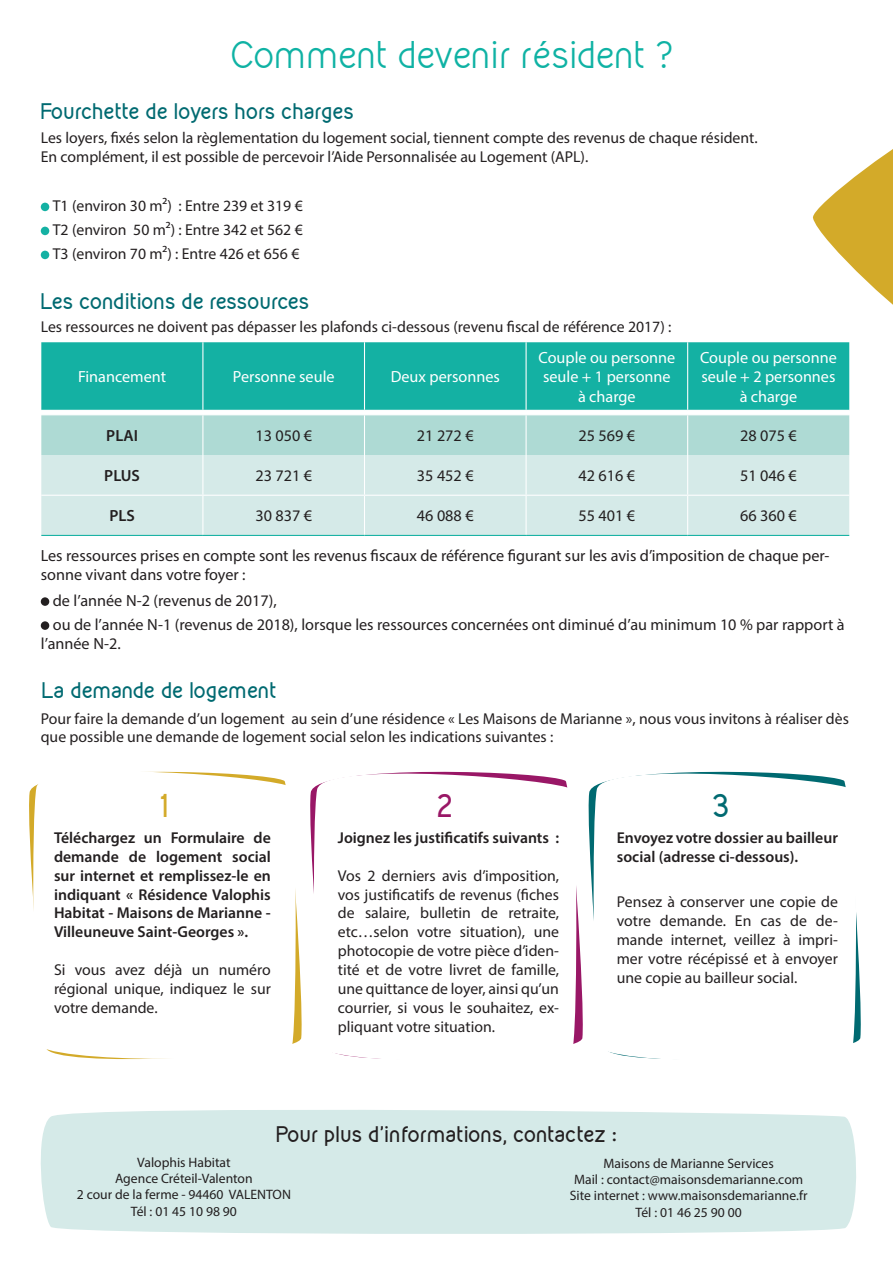
<style>
.page{position:relative;width:893px;height:1263px;background:#fff}
.page>*{position:absolute;margin:0;border:0;box-sizing:border-box;transform-origin:0 0}
.TITRE_PRINCIPAL{font:33.6px "Kirvy";letter-spacing:-.01em;color:#0fb2a4}
.t1{font:700 28.5px "Kirvy";color:#d3aa29}
.t2{font:700 28.5px "Kirvy";color:#991766}
.t3{font:700 28.5px "Kirvy";color:#006a71}
.t4{font:700 19.5px "Kirvy";letter-spacing:-.015em;color:#006a71}
.SOUS-TITRE_2{font:700 19.5px "Kirvy";color:#231f20}
.TEXTE_COURANT{font:16.2px/19.4px "Myriad Pro";color:#231f20}
.TEXTE_COURANT-2{font:16.2px/19.4px "Myriad Pro";color:#fff}
.TEXTE_COURANT-3{font:600 16.2px "Myriad Pro";color:#231f20}
.TEXTE_COURANT-4{font:15.75px/18.9px "Myriad Pro";color:#231f20;text-align:justify}
.TEXTE_COURANT-5{font:600 15.75px/18.9px "Myriad Pro";color:#231f20;text-align:justify}
.TEXTE_COURANT-6{font:13.65px "Myriad Pro";color:#231f20}
</style>
<div class="page">
<div style="left:40px;top:1110px;width:816px;height:124px;background:#d5eae8"></div>
<svg style="left:29px;top:789px;width:273px;height:253px"></svg>
<svg style="left:310px;top:790px;width:273px;height:252px"></svg>
<svg style="left:588px;top:789px;width:273px;height:252px"></svg>
<svg style="left:31px;top:771px;width:266px;height:289px"></svg>
<svg style="left:312px;top:771px;width:266px;height:288px"></svg>
<svg style="left:591px;top:771px;width:267px;height:288px"></svg>
<div style="left:41px;top:597px;width:8px;height:9px;background:#231f20;border-radius:50%"></div>
<div style="left:41px;top:621px;width:8px;height:9px;background:#231f20;border-radius:50%"></div>
<div style="left:41px;top:342px;width:808px;height:68px;background:#14b1a3"></div>
<div style="left:41px;top:455px;width:808px;height:80px;background:#d5eae8"></div>
<hr style="left:202px;top:342px;width:1px;height:68px;background:#fff">
<hr style="left:364px;top:342px;width:1px;height:68px;background:#fff">
<hr style="left:526px;top:342px;width:1px;height:68px;background:#fff">
<hr style="left:687px;top:342px;width:1px;height:68px;background:#fff">
<hr style="left:202px;top:455px;width:1px;height:40px;background:#fff">
<hr style="left:364px;top:455px;width:1px;height:40px;background:#fff">
<hr style="left:526px;top:455px;width:1px;height:40px;background:#fff">
<hr style="left:687px;top:455px;width:1px;height:40px;background:#fff">
<hr style="left:202px;top:496px;width:1px;height:39px;background:#fff">
<hr style="left:364px;top:496px;width:1px;height:39px;background:#fff">
<hr style="left:526px;top:496px;width:1px;height:39px;background:#fff">
<hr style="left:687px;top:496px;width:1px;height:39px;background:#fff">
<hr style="left:41px;top:495px;width:162px;height:1px;background:#fff">
<hr style="left:203px;top:495px;width:161px;height:1px;background:#fff">
<hr style="left:364px;top:495px;width:162px;height:1px;background:#fff">
<hr style="left:526px;top:495px;width:162px;height:1px;background:#fff">
<hr style="left:688px;top:495px;width:161px;height:1px;background:#fff">
<div style="left:41px;top:415px;width:809px;height:40px;background:#aedad4"></div>
<hr style="left:41px;top:535px;width:162px;height:1px;background:#14b1a3">
<hr style="left:203px;top:535px;width:161px;height:1px;background:#14b1a3">
<hr style="left:364px;top:535px;width:162px;height:1px;background:#14b1a3">
<hr style="left:526px;top:535px;width:162px;height:1px;background:#14b1a3">
<hr style="left:688px;top:535px;width:161px;height:1px;background:#14b1a3">
<svg style="left:813px;top:149px;width:80px;height:156px"></svg>
<div style="left:41px;top:203px;width:8px;height:8px;background:#14b1a3;border-radius:50%"></div>
<div style="left:41px;top:227px;width:8px;height:8px;background:#14b1a3;border-radius:50%"></div>
<div style="left:41px;top:251px;width:8px;height:8px;background:#14b1a3;border-radius:50%"></div>
<p class="TITRE_PRINCIPAL" style="left:230px;top:31px;width:445px">Comment devenir résident ?</p>
<p class="t4" style="left:41px;top:98px;width:315px">Fourchette de loyers hors charges</p>
<p class="TEXTE_COURANT-4" style="left:41px;top:128px;width:718px">Les loyers, fixés selon la règlementation du logement social, tiennent compte des revenus de chaque résident.</p>
<p class="TEXTE_COURANT-4" style="left:41px;top:147px;width:549px">En complément, il est possible de percevoir l’Aide Personnalisée au Logement (APL).</p>
<p class="TEXTE_COURANT-4" style="left:53px;top:196px;width:251px">T1 (environ 30 m²) : Entre 239 et 319 €</p>
<p class="TEXTE_COURANT-4" style="left:53px;top:220px;width:251px">T2 (environ 50 m²) : Entre 342 et 562 €</p>
<p class="TEXTE_COURANT-4" style="left:53px;top:244px;width:248px">T3 (environ 70 m²) : Entre 426 et 656 €</p>
<p class="t4" style="left:41px;top:287px;width:270px">Les conditions de ressources</p>
<p class="TEXTE_COURANT-4" style="left:41px;top:317px;width:632px">Les ressources ne doivent pas dépasser les plafonds ci-dessous (revenu fiscal de référence 2017) :</p>
<p class="TEXTE_COURANT-2" style="left:78px;top:367px;width:90px">Financement</p>
<p class="TEXTE_COURANT-2" style="left:233px;top:367px;width:103px">Personne seule</p>
<p class="TEXTE_COURANT-2" style="left:391px;top:367px;width:111px">Deux personnes</p>
<p class="TEXTE_COURANT-2" style="left:538px;top:348px;width:138px">Couple ou personne seule + 1 personne</p>
<p class="TEXTE_COURANT-2" style="left:578px;top:386px;width:59px">à charge</p>
<p class="TEXTE_COURANT-2" style="left:700px;top:348px;width:138px">Couple ou personne seule + 2 personnes</p>
<p class="TEXTE_COURANT-2" style="left:740px;top:386px;width:59px">à charge</p>
<p class="TEXTE_COURANT-3" style="left:106px;top:425px;width:33px">PLAI</p>
<p class="TEXTE_COURANT" style="left:255px;top:426px;width:58px">13 050 €</p>
<p class="TEXTE_COURANT" style="left:417px;top:426px;width:58px">21 272 €</p>
<p class="TEXTE_COURANT" style="left:578px;top:426px;width:58px">25 569 €</p>
<p class="TEXTE_COURANT" style="left:740px;top:426px;width:58px">28 075 €</p>
<p class="TEXTE_COURANT-3" style="left:104px;top:465px;width:37px">PLUS</p>
<p class="TEXTE_COURANT" style="left:255px;top:466px;width:58px">23 721 €</p>
<p class="TEXTE_COURANT" style="left:417px;top:466px;width:58px">35 452 €</p>
<p class="TEXTE_COURANT" style="left:578px;top:466px;width:58px">42 616 €</p>
<p class="TEXTE_COURANT" style="left:740px;top:466px;width:58px">51 046 €</p>
<p class="TEXTE_COURANT-3" style="left:109px;top:506px;width:27px">PLS</p>
<p class="TEXTE_COURANT" style="left:255px;top:506px;width:58px">30 837 €</p>
<p class="TEXTE_COURANT" style="left:417px;top:506px;width:58px">46 088 €</p>
<p class="TEXTE_COURANT" style="left:578px;top:506px;width:58px">55 401 €</p>
<p class="TEXTE_COURANT" style="left:740px;top:506px;width:58px">66 360 €</p>
<p class="TEXTE_COURANT" style="left:41px;top:545px;width:790px">Les ressources prises en compte sont les revenus fiscaux de référence figurant sur les avis d’imposition de chaque per&shy;sonne vivant dans votre foyer :</p>
<p class="TEXTE_COURANT" style="left:53px;top:590px;width:225px">de l’année N-2 (revenus de 2017),</p>
<p class="TEXTE_COURANT" style="left:41px;top:614px;width:805px;text-indent:12px">ou de l’année N-1 (revenus de 2018), lorsque les ressources concernées ont diminué d’au minimum 10 % par rapport à l’année N-2.</p>
<p class="t4" style="left:42px;top:677px;width:236px">La demande de logement</p>
<p class="TEXTE_COURANT-4" style="left:41px;top:708px;width:810px">Pour faire la demande d’un logement au sein d’une résidence « Les Maisons de Marianne », nous vous invitons à réaliser dès que possible une demande de logement social selon les indications suivantes :</p>
<p class="t1" style="left:159px;top:786px;width:11px">1</p>
<p class="t2" style="left:437px;top:786px;width:18px">2</p>
<p class="t3" style="left:712px;top:786px;width:18px">3</p>
<p class="TEXTE_COURANT-5" style="left:54px;top:828px;width:218px">Téléchargez un Formulaire de demande de logement social sur internet et remplissez-le en indiquant « Résidence Valophis Habitat - Maisons de Marianne - Villeuneuve Saint-Georges ».</p>
<p class="TEXTE_COURANT-4" style="left:54px;top:960px;width:218px">Si vous avez déjà un numéro régional unique, indiquez le sur votre demande.</p>
<p class="TEXTE_COURANT-5" style="left:338px;top:828px;width:223px">Joignez les justificatifs suivants :</p>
<p class="TEXTE_COURANT-4" style="left:338px;top:866px;width:223px">Vos 2 derniers avis d’imposition, vos justificatifs de revenus (fiches de salaire, bulletin de retraite, etc…selon votre situation), une photocopie de votre pièce d’iden&shy;tité et de votre livret de famille, une quittance de loyer, ainsi qu’un courrier, si vous le souhaitez, ex&shy;pliquant votre situation.</p>
<p class="TEXTE_COURANT-5" style="left:617px;top:828px;width:223px">Envoyez votre dossier au bailleur social (adresse ci-dessous).</p>
<p class="TEXTE_COURANT-4" style="left:617px;top:892px;width:223px">Pensez à conserver une copie de votre demande. En cas de de&shy;mande internet, veillez à impri&shy;mer votre récépissé et à envoyer une copie au bailleur social.</p>
<p class="SOUS-TITRE_2" style="left:276px;top:1121px;width:342px">Pour plus d’informations, contactez :</p>
<p class="TEXTE_COURANT-6" style="left:137px;top:1153px;width:95px">Valophis Habitat</p>
<p class="TEXTE_COURANT-6" style="left:115px;top:1170px;width:139px">Agence Créteil-Valenton</p>
<p class="TEXTE_COURANT-6" style="left:77px;top:1186px;width:216px">2 cour de la ferme - 94460 VALENTON</p>
<p class="TEXTE_COURANT-6" style="left:131px;top:1203px;width:108px">Tél : 01 45 10 98 90</p>
<p class="TEXTE_COURANT-6" style="left:603px;top:1154px;width:172px">Maisons de Marianne Services</p>
<p class="TEXTE_COURANT-6" style="left:574px;top:1171px;width:231px">Mail : contact@maisonsdemarianne.com</p>
<p class="TEXTE_COURANT-6" style="left:570px;top:1187px;width:239px">Site internet : www.maisonsdemarianne.fr</p>
<p class="TEXTE_COURANT-6" style="left:636px;top:1204px;width:108px">Tél : 01 46 25 90 00</p>
</div>
